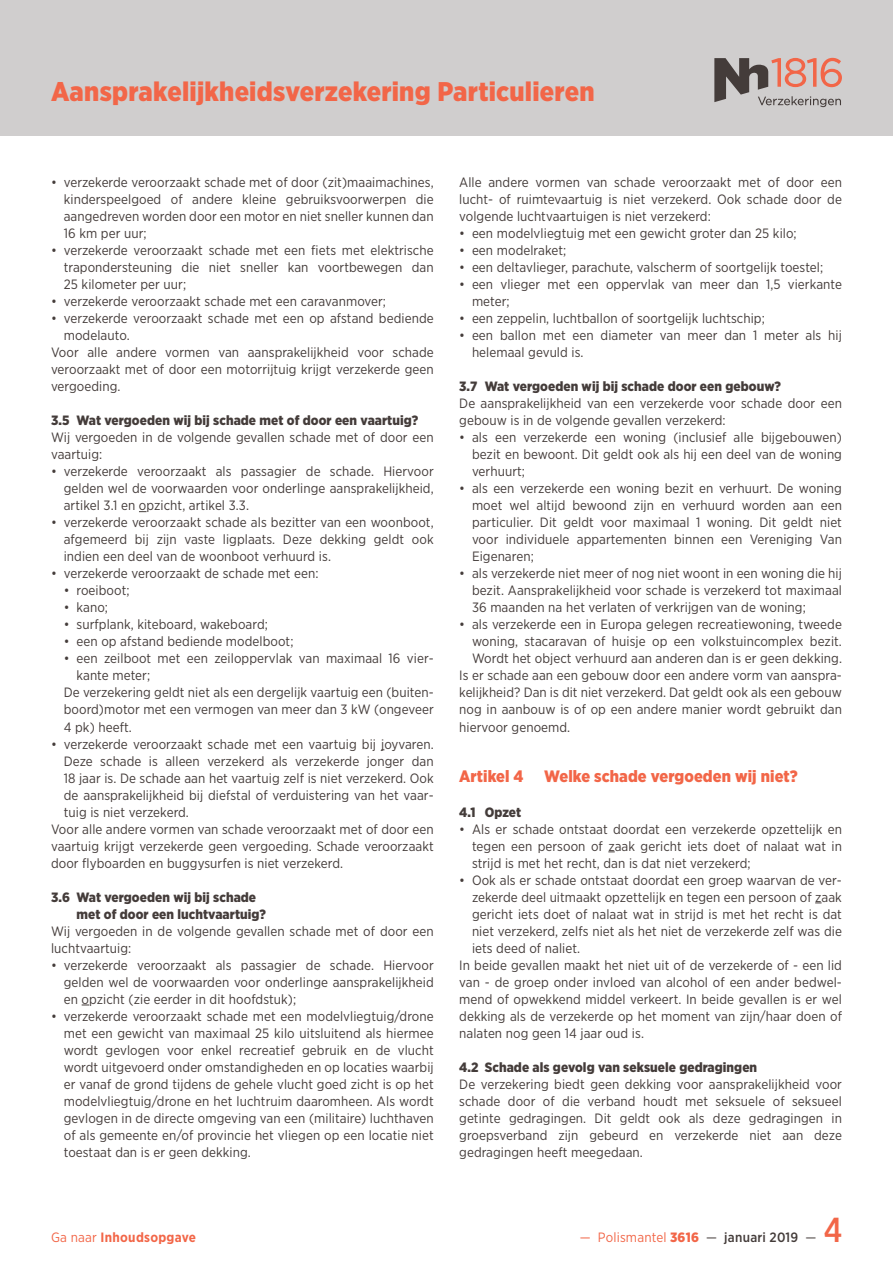
<style>
.page{position:relative;width:893px;height:1263px;background:#fff}
.page>*{position:absolute;margin:0;border:0;box-sizing:border-box;transform-origin:0 0}
.t1{font:500 34.5px "Gotham Narrow";color:#f26648}
.t2{font:900 27px "Gotham Narrow";letter-spacing:.01em;color:#f26648}
.t3{font:900 16.5px "Gotham Narrow";letter-spacing:.005em;color:#f26648}
.t4{font:13.5px/17px "Gotham Narrow";letter-spacing:.005em;color:#443c3a;text-align:justify}
.t5{font:900 13.5px/17px "Gotham Narrow";letter-spacing:.005em;color:#443c3a}
.t6{font:13.5px "Gotham Narrow";letter-spacing:.01em;color:#f26648}
.t7{font:700 13.5px "Gotham Narrow";letter-spacing:.02em;color:#f26648}
.s1{font-weight:400}
.s2{font-weight:900}
.s3{color:#443c3a}
.s4{font-weight:500;color:#443c3a}
</style>
<div class="page">
<div style="left:0;top:0;width:893px;height:136px;background:#d0cece"></div>
<svg style="left:714px;top:58px;width:128px;height:49px"></svg>
<h2 class="t2" style="left:51px;top:73px;width:545px">Aansprakelijkheidsverzekering Particulieren</h2>
<p class="t4" style="left:64px;top:174px;width:371px;text-indent:-13px">• verzekerde veroorzaakt schade met of door (zit)maaimachines, kinderspeelgoed of andere kleine gebruiksvoorwerpen die aangedreven worden door een motor en niet sneller kunnen dan 16 km per uur;</p>
<p class="t4" style="left:64px;top:242px;width:371px;text-indent:-13px">• verzekerde veroorzaakt schade met een fiets met elektrische trapondersteuning die niet sneller kan voortbewegen dan 25 kilometer per uur;</p>
<p class="t4" style="left:51px;top:293px;width:337px">• verzekerde veroorzaakt schade met een caravanmover;</p>
<p class="t4" style="left:51px;top:310px;width:384px">• verzekerde veroorzaakt schade met een op afstand bediende</p>
<p class="t4" style="left:64px;top:327px;width:67px">modelauto.</p>
<p class="t4" style="left:51px;top:344px;width:384px">Voor alle andere vormen van aansprakelijkheid voor schade</p>
<p class="t4" style="left:51px;top:361px;width:384px">veroorzaakt met of door een motorrijtuig krijgt verzekerde geen</p>
<p class="t4" style="left:51px;top:378px;width:71px">vergoeding.</p>
<p class="t5" style="left:51px;top:412px;width:369px">3.5 Wat vergoeden wij bij schade met of door een vaartuig?</p>
<p class="t4" style="left:51px;top:429px;width:384px">Wij vergoeden in de volgende gevallen schade met of door een vaartuig:</p>
<p class="t4" style="left:64px;top:463px;width:371px;text-indent:-13px">• verzekerde veroorzaakt als passagier de schade. Hiervoor gelden wel de voorwaarden voor onderlinge aansprakelijkheid, artikel 3.1 en opzicht, artikel 3.3.</p>
<p class="t4" style="left:64px;top:514px;width:371px;text-indent:-13px">• verzekerde veroorzaakt schade als bezitter van een woonboot, afgemeerd bij zijn vaste ligplaats. Deze dekking geldt ook indien een deel van de woonboot verhuurd is.</p>
<p class="t4" style="left:51px;top:565px;width:269px">• verzekerde veroorzaakt de schade met een:</p>
<p class="t4" style="left:64px;top:582px;width:67px">• roeiboot;</p>
<p class="t4" style="left:64px;top:599px;width:46px">• kano;</p>
<p class="t4" style="left:64px;top:616px;width:206px">• surfplank, kiteboard, wakeboard;</p>
<p class="t4" style="left:64px;top:633px;width:231px">• een op afstand bediende modelboot;</p>
<p class="t4" style="left:64px;top:650px;width:371px">• een zeilboot met een zeiloppervlak van maximaal 16 vier-</p>
<p class="t4" style="left:77px;top:667px;width:75px">kante meter;</p>
<p class="t4" style="left:64px;top:684px;width:371px">De verzekering geldt niet als een dergelijk vaartuig een (buiten-</p>
<p class="t4" style="left:64px;top:701px;width:371px">boord)motor met een vermogen van meer dan 3 kW (ongeveer</p>
<p class="t4" style="left:64px;top:718px;width:70px">4 pk) heeft.</p>
<p class="t4" style="left:51px;top:735px;width:384px">• verzekerde veroorzaakt schade met een vaartuig bij joyvaren.</p>
<p class="t4" style="left:64px;top:752px;width:371px">Deze schade is alleen verzekerd als verzekerde jonger dan</p>
<p class="t4" style="left:64px;top:769px;width:371px">18 jaar is. De schade aan het vaartuig zelf is niet verzekerd. Ook</p>
<p class="t4" style="left:64px;top:786px;width:371px">de aansprakelijkheid bij diefstal of verduistering van het vaar-</p>
<p class="t4" style="left:64px;top:803px;width:127px">tuig is niet verzekerd.</p>
<p class="t4" style="left:51px;top:820px;width:384px">Voor alle andere vormen van schade veroorzaakt met of door een</p>
<p class="t4" style="left:51px;top:837px;width:384px">vaartuig krijgt verzekerde geen vergoeding. Schade veroorzaakt</p>
<p class="t4" style="left:51px;top:854px;width:294px">door flyboarden en buggysurfen is niet verzekerd.</p>
<p class="t5" style="left:77px;top:888px;width:191px;text-indent:-26px">3.6 Wat vergoeden wij bij schade met of door een luchtvaartuig?</p>
<p class="t4" style="left:51px;top:922px;width:384px">Wij vergoeden in de volgende gevallen schade met of door een luchtvaartuig:</p>
<p class="t4" style="left:64px;top:956px;width:371px;text-indent:-13px">• verzekerde veroorzaakt als passagier de schade. Hiervoor gelden wel de voorwaarden voor onderlinge aansprakelijkheid en opzicht (zie eerder in dit hoofdstuk);</p>
<p class="t4" style="left:64px;top:1007px;width:371px;text-indent:-13px">• verzekerde veroorzaakt schade met een modelvliegtuig/drone met een gewicht van maximaal 25 kilo uitsluitend als hiermee wordt gevlogen voor enkel recreatief gebruik en de vlucht wordt uitgevoerd onder omstandigheden en op locaties waarbij er vanaf de grond tijdens de gehele vlucht goed zicht is op het modelvliegtuig/drone en het luchtruim daaromheen. Als wordt gevlogen in de directe omgeving van een (militaire) luchthaven of als gemeente en/of provincie het vliegen op een locatie niet toestaat dan is er geen dekking.</p>
<p class="t7" style="left:51px;top:1228px;width:147px"><span class="s1">Ga naar</span> Inhoudsopgave</p>
<p class="t4" style="left:459px;top:174px;width:384px">Alle andere vormen van schade veroorzaakt met of door een lucht- of ruimtevaartuig is niet verzekerd. Ook schade door de volgende luchtvaartuigen is niet verzekerd:</p>
<p class="t4" style="left:459px;top:225px;width:339px">• een modelvliegtuig met een gewicht groter dan 25 kilo;</p>
<p class="t4" style="left:459px;top:242px;width:109px">• een modelraket;</p>
<p class="t4" style="left:459px;top:259px;width:365px">• een deltavlieger, parachute, valscherm of soortgelijk toestel;</p>
<p class="t4" style="left:472px;top:276px;width:371px;text-indent:-13px">• een vlieger met een oppervlak van meer dan 1,5 vierkante meter;</p>
<p class="t4" style="left:459px;top:310px;width:307px">• een zeppelin, luchtballon of soortgelijk luchtschip;</p>
<p class="t4" style="left:472px;top:327px;width:371px;text-indent:-13px">• een ballon met een diameter van meer dan 1 meter als hij helemaal gevuld is.</p>
<p class="t5" style="left:459px;top:378px;width:323px">3.7 Wat vergoeden wij bij schade door een gebouw?</p>
<p class="t4" style="left:459px;top:395px;width:384px">De aansprakelijkheid van een verzekerde voor schade door een gebouw is in de volgende gevallen verzekerd:</p>
<p class="t4" style="left:472px;top:429px;width:371px;text-indent:-13px">• als een verzekerde een woning (inclusief alle bijgebouwen) bezit en bewoont. Dit geldt ook als hij een deel van de woning verhuurt;</p>
<p class="t4" style="left:472px;top:480px;width:371px;text-indent:-13px">• als een verzekerde een woning bezit en verhuurt. De woning moet wel altijd bewoond zijn en verhuurd worden aan een particulier. Dit geldt voor maximaal 1 woning. Dit geldt niet voor individuele appartementen binnen een Vereniging Van Eigenaren;</p>
<p class="t4" style="left:472px;top:565px;width:371px;text-indent:-13px">• als verzekerde niet meer of nog niet woont in een woning die hij bezit. Aansprakelijkheid voor schade is verzekerd tot maximaal 36 maanden na het verlaten of verkrijgen van de woning;</p>
<p class="t4" style="left:459px;top:616px;width:384px">• als verzekerde een in Europa gelegen recreatiewoning, tweede</p>
<p class="t4" style="left:472px;top:633px;width:371px">woning, stacaravan of huisje op een volkstuincomplex bezit.</p>
<p class="t4" style="left:472px;top:650px;width:371px">Wordt het object verhuurd aan anderen dan is er geen dekking.</p>
<p class="t4" style="left:459px;top:667px;width:384px">Is er schade aan een gebouw door een andere vorm van aanspra-</p>
<p class="t4" style="left:459px;top:684px;width:384px">kelijkheid? Dan is dit niet verzekerd. Dat geldt ook als een gebouw</p>
<p class="t4" style="left:459px;top:701px;width:384px">nog in aanbouw is of op een andere manier wordt gebruikt dan</p>
<p class="t4" style="left:459px;top:718px;width:113px">hiervoor genoemd.</p>
<p class="t3" style="left:459px;top:766px;width:66px">Artikel 4</p>
<p class="t3" style="left:544px;top:766px;width:255px">Welke schade vergoeden wij niet?</p>
<p class="t5" style="left:459px;top:803px;width:63px">4.1 Opzet</p>
<p class="t4" style="left:472px;top:820px;width:371px;text-indent:-13px">• Als er schade ontstaat doordat een verzekerde opzettelijk en tegen een persoon of zaak gericht iets doet of nalaat wat in strijd is met het recht, dan is dat niet verzekerd;</p>
<p class="t4" style="left:459px;top:871px;width:384px">• Ook als er schade ontstaat doordat een groep waarvan de ver-</p>
<p class="t4" style="left:472px;top:888px;width:371px">zekerde deel uitmaakt opzettelijk en tegen een persoon of zaak</p>
<p class="t4" style="left:472px;top:905px;width:371px">gericht iets doet of nalaat wat in strijd is met het recht is dat</p>
<p class="t4" style="left:472px;top:922px;width:371px">niet verzekerd, zelfs niet als het niet de verzekerde zelf was die</p>
<p class="t4" style="left:472px;top:939px;width:110px">iets deed of naliet.</p>
<p class="t4" style="left:459px;top:956px;width:384px">In beide gevallen maakt het niet uit of de verzekerde of - een lid</p>
<p class="t4" style="left:459px;top:973px;width:384px">van - de groep onder invloed van alcohol of een ander bedwel-</p>
<p class="t4" style="left:459px;top:990px;width:384px">mend of opwekkend middel verkeert. In beide gevallen is er wel</p>
<p class="t4" style="left:459px;top:1007px;width:384px">dekking als de verzekerde op het moment van zijn/haar doen of</p>
<p class="t4" style="left:459px;top:1024px;width:186px">nalaten nog geen 14 jaar oud is.</p>
<p class="t5" style="left:459px;top:1058px;width:299px">4.2 Schade als gevolg van seksuele gedragingen</p>
<p class="t4" style="left:459px;top:1075px;width:384px">De verzekering biedt geen dekking voor aansprakelijkheid voor schade door of die verband houdt met seksuele of seksueel getinte gedragingen. Dit geldt ook als deze gedragingen in groepsverband zijn gebeurd en verzekerde niet aan deze gedragingen heeft meegedaan.</p>
<p class="t6" style="left:580px;top:1228px;width:238px">— Polismantel <span class="s2">3616</span> <span class="s3">—</span> <span class="s4">januari 2019</span> <span class="s3">—</span></p>
<h1 class="t1" style="left:824px;top:1208px;width:20px">4</h1>
</div>
